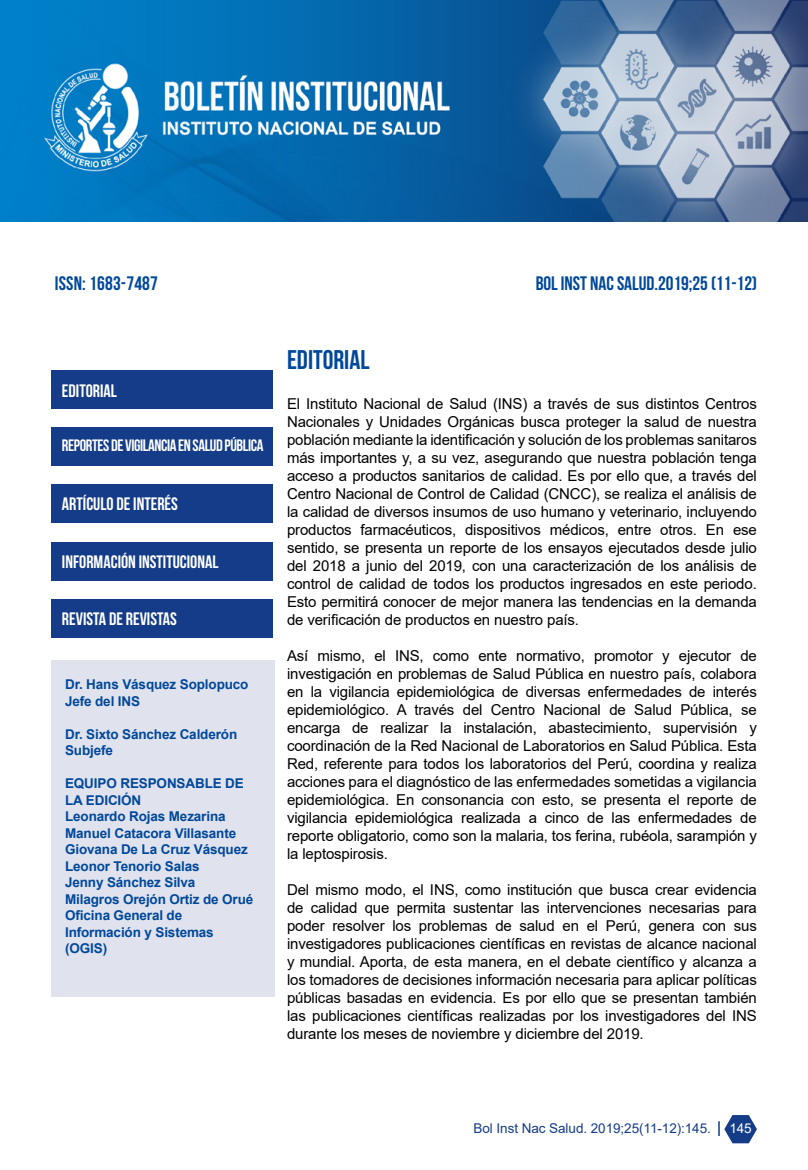
<style>
.page{position:relative;width:808px;height:1170px;background:#fff}
.page>*{position:absolute;margin:0;border:0;box-sizing:border-box;transform-origin:0 0}
.t1{font:700 27px "Bebas Neue";color:#00489a}
.t2{font:700 19.5px "Bebas Neue";color:#00489a}
.t3{font:700 18px "Bebas Neue";color:#fff}
.t4{font:700 16.5px "Bebas Neue";letter-spacing:-.025em;color:#fff}
.TEXTO_GENERAL{font:15px/18px "Arial";letter-spacing:-.01em;color:#000;text-align:justify}
.t5{font:700 13.5px/16.5px "Arial";letter-spacing:-.01em;color:#00489a}
.t6{font:13.5px "Arial";letter-spacing:-.005em;color:#143c88}
.t7{font:13.5px "Arial";color:#fff}
</style>
<div class="page">
<div style="left:51px;top:660px;width:224px;height:337px;background:#e0e2ee"></div>
<img style="left:0;top:0;width:808px;height:222px">
<div style="left:51px;top:370px;width:221px;height:38px;background:#143c88"></div>
<div style="left:51px;top:427px;width:221px;height:38px;background:#143c88"></div>
<div style="left:51px;top:542px;width:221px;height:38px;background:#143c88"></div>
<div style="left:51px;top:484px;width:221px;height:39px;background:#143c88"></div>
<div style="left:51px;top:599px;width:221px;height:39px;background:#143c88"></div>
<svg style="left:718px;top:1115px;width:39px;height:28px"></svg>
<p class="t2" style="left:55px;top:273px;width:105px">ISSN: 1683-7487</p>
<p class="t2" style="left:536px;top:273px;width:223px">BOL INST NAC SALUD.2019;25 (11-12)</p>
<p class="t3" style="left:62px;top:381px;width:57px">EDITORIAL</p>
<p class="t4" style="left:62px;top:436px;width:203px">REPORTES DE VIGILANCIA EN SALUD PÚBLICA</p>
<p class="t3" style="left:62px;top:494px;width:118px">ARTÍCULO DE INTERÉS</p>
<p class="t3" style="left:62px;top:551px;width:158px">INFORMACIÓN INSTITUCIONAL</p>
<p class="t3" style="left:62px;top:609px;width:116px">REVISTA DE REVISTAS</p>
<p class="t5" style="left:65px;top:676px;width:185px">Dr. Hans Vásquez Soplopuco</p>
<p class="t5" style="left:65px;top:692px;width:77px">Jefe del INS</p>
<p class="t5" style="left:65px;top:725px;width:174px">Dr. Sixto Sánchez Calderón</p>
<p class="t5" style="left:65px;top:742px;width:49px">Subjefe</p>
<p class="t5" style="left:65px;top:775px;width:180px">EQUIPO RESPONSABLE DE<br>LA EDICIÓN</p>
<p class="t5" style="left:65px;top:808px;width:162px">Leonardo Rojas Mezarina</p>
<p class="t5" style="left:65px;top:824px;width:173px">Manuel Catacora Villasante</p>
<p class="t5" style="left:65px;top:841px;width:184px">Giovana De La Cruz Vásquez</p>
<p class="t5" style="left:65px;top:857px;width:136px">Leonor Tenorio Salas</p>
<p class="t5" style="left:65px;top:874px;width:132px">Jenny Sánchez Silva</p>
<p class="t5" style="left:65px;top:890px;width:190px">Milagros Orejón Ortiz de Orué</p>
<p class="t5" style="left:65px;top:907px;width:150px">Oficina General de<br>Información y Sistemas (OGIS)</p>
<p class="t1" style="left:287px;top:345px;width:84px">EDITORIAL</p>
<p class="TEXTO_GENERAL" style="left:287px;top:394px;width:471px">El Instituto Nacional de Salud (INS) a través de sus distintos Centros Nacionales y Unidades Orgánicas busca proteger la salud de nuestra población mediante la identificación y solución de los problemas sanitaros más importantes y, a su vez, asegurando que nuestra población tenga acceso a productos sanitarios de calidad. Es por ello que, a través del Centro Nacional de Control de Calidad (CNCC), se realiza el análisis de la calidad de diversos insumos de uso humano y veterinario, incluyendo productos farmacéuticos, dispositivos médicos, entre otros. En ese sentido, se presenta un reporte de los ensayos ejecutados desde julio del 2018 a junio del 2019, con una caracterización de los análisis de control de calidad de todos los productos ingresados en este periodo.<br>Esto permitirá conocer de mejor manera las tendencias en la demanda de verificación de productos en nuestro país.</p>
<p class="TEXTO_GENERAL" style="left:287px;top:646px;width:471px">Así mismo, el INS, como ente normativo, promotor y ejecutor de investigación en problemas de Salud Pública en nuestro país, colabora en la vigilancia epidemiológica de diversas enfermedades de interés epidemiológico. A través del Centro Nacional de Salud Pública, se encarga de realizar la instalación, abastecimiento, supervisión y coordinación de la Red Nacional de Laboratorios en Salud Pública. Esta Red, referente para todos los laboratorios del Perú, coordina y realiza acciones para el diagnóstico de las enfermedades sometidas a vigilancia epidemiológica. En consonancia con esto, se presenta el reporte de vigilancia epidemiológica realizada a cinco de las enfermedades de reporte obligatorio, como son la malaria, tos ferina, rubéola, sarampión y la leptospirosis.</p>
<p class="TEXTO_GENERAL" style="left:287px;top:880px;width:471px">Del mismo modo, el INS, como institución que busca crear evidencia de calidad que permita sustentar las intervenciones necesarias para poder resolver los problemas de salud en el Perú, genera con sus investigadores publicaciones científicas en revistas de alcance nacional y mundial. Aporta, de esta manera, en el debate científico y alcanza a los tomadores de decisiones información necesaria para aplicar políticas públicas basadas en evidencia. Es por ello que se presentan también las publicaciones científicas realizadas por los investigadores del INS durante los meses de noviembre y diciembre del 2019.</p>
<p class="t6" style="left:474px;top:1118px;width:239px">Bol Inst Nac Salud. 2019;25(11-12):145.</p>
<p class="t7" style="left:729px;top:1118px;width:24px">145</p>
</div>
